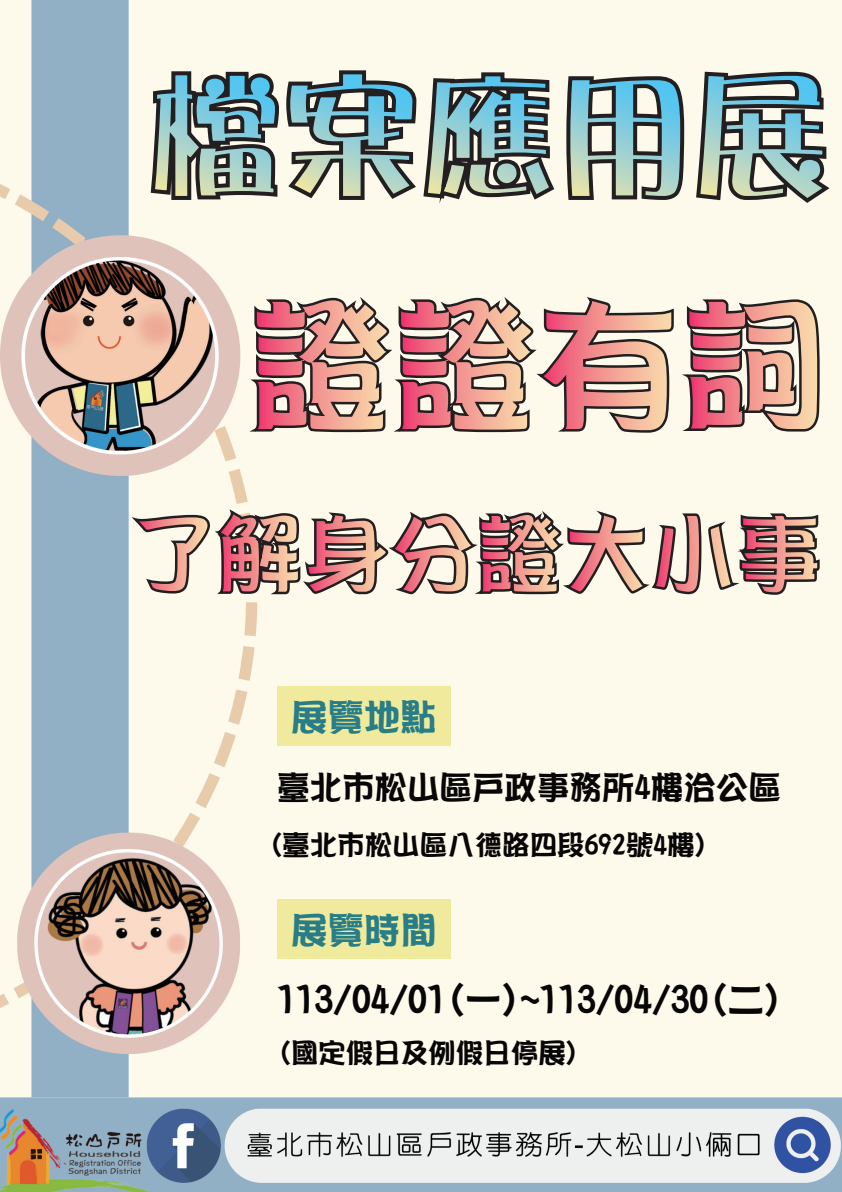
<style>
.page{position:relative;width:842px;height:1192px;background:#fff}
.page>*{position:absolute;margin:0;border:0;box-sizing:border-box;transform-origin:0 0}
.t1{font:37.5px "DFPOP2 W9 WIN BF";color:#070505}
.t2{font:36.35px "DFPOP2 W9 WIN BF";color:#287d87}
.t3{font:32.5px "DFPOP2 W9 WIN BF";color:#070505}
.t4{font:27.5px "DFPOP2 W9 WIN BF";color:#070505}
</style>
<div class="page">
<img style="left:0;top:0;width:842px;height:1192px">
<svg style="left:149px;top:68px;width:408px;height:151px;background:#9fb1ad"></svg>
<svg style="left:564px;top:74px;width:122px;height:128px;background:#93acac"></svg>
<svg style="left:694px;top:70px;width:139px;height:135px;background:#97aaa7"></svg>
<svg style="left:243px;top:291px;width:578px;height:143px;background:#d1a59e"></svg>
<div style="left:277px;top:899px;width:174px;height:60px;background:#f0eb9c"></div>
<svg style="left:132px;top:505px;width:689px;height:91px;background:#ccada5"></svg>
<div style="left:277px;top:686px;width:174px;height:60px;background:#f0eb9c"></div>
<h2 class="t2" style="left:291px;top:699px;width:147px">展覽地點</h2>
<p class="t3" style="left:277px;top:771px;width:505px">臺北市松山區戶政事務所4樓洽公區</p>
<p class="t4" style="left:268px;top:831px;width:441px">(臺北市松山區八德路四段692號4樓)</p>
<h2 class="t2" style="left:291px;top:911px;width:147px">展覽時間</h2>
<h1 class="t1" style="left:277px;top:981px;width:508px">113/04/01(一)~113/04/30(二)</h1>
<p class="t4" style="left:277px;top:1039px;width:304px">(國定假日及例假日停展)</p>
</div>
